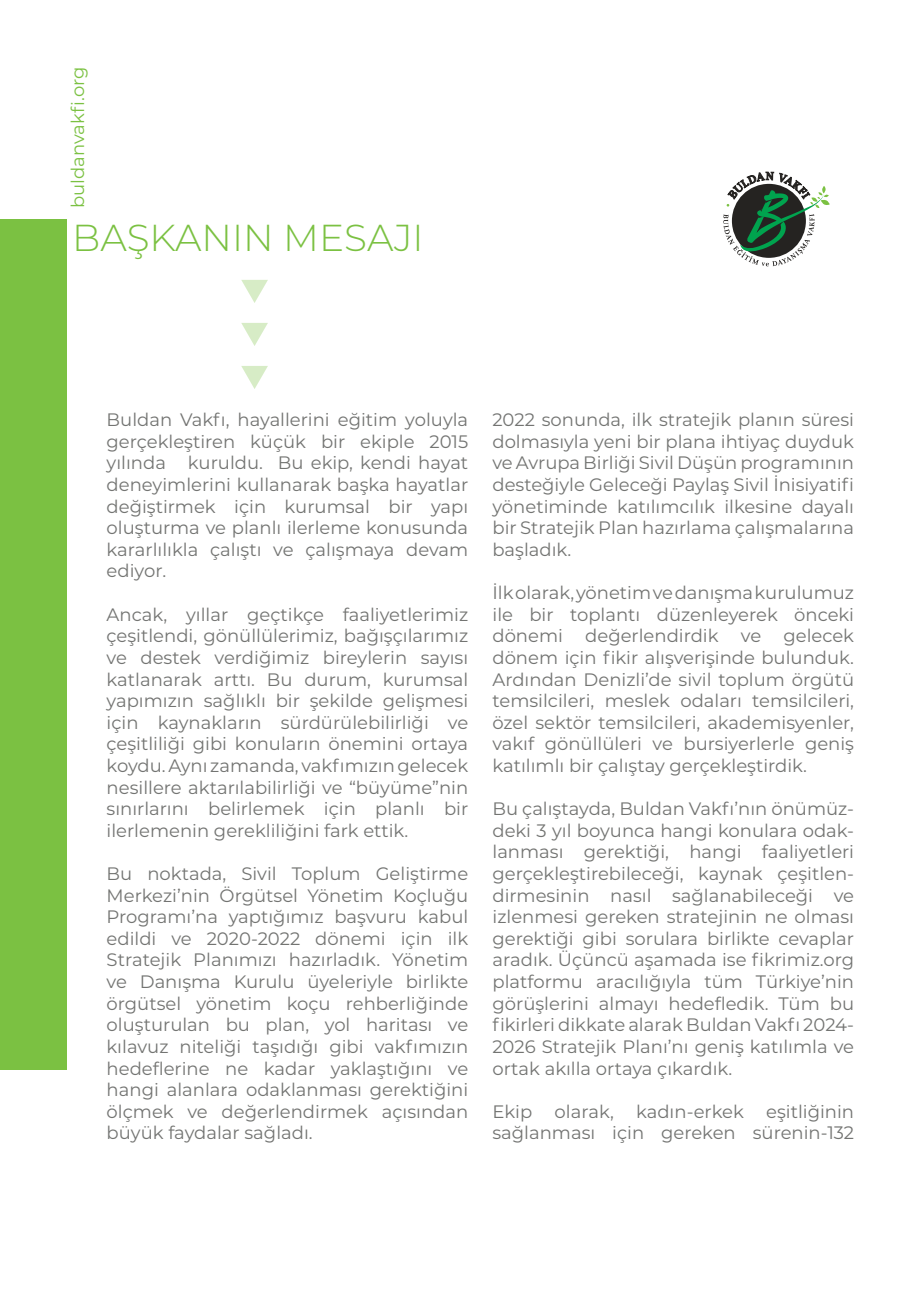
<style>
.page{position:relative;width:919px;height:1289px;background:#fff}
.page>*{position:absolute;margin:0;border:0;box-sizing:border-box;transform-origin:0 0}
.t1{font:300 37.5px "Montserrat";color:#7bc142}
.t2{font:18px/21.6px "Montserrat";color:#737472;text-align:justify}
.t3{font:18px "Montserrat";color:#7bc142}
</style>
<div class="page">
<div style="left:0;top:219px;width:67px;height:850px;background:#7bc142"></div>
<svg style="left:241px;top:280px;width:27px;height:23px"></svg>
<svg style="left:241px;top:323px;width:27px;height:23px"></svg>
<svg style="left:241px;top:366px;width:27px;height:23px"></svg>
<svg style="left:723px;top:171px;width:106px;height:95px"></svg>
<p class="t3" style="left:65px;top:208px;width:143px;rotate:-90deg">buldanvakfi.org</p>
<h1 class="t1" style="left:72px;top:212px;width:353px">BAŞKANIN MESAJI</h1>
<p class="t2" style="left:107px;top:408px;width:363px">Buldan Vakfı, hayallerini eğitim yoluyla gerçekleştiren küçük bir ekiple 2015 yılında kuruldu. Bu ekip, kendi hayat deneyimlerini kullanarak başka hayatlar değiştirmek için kurumsal bir yapı oluşturma ve planlı ilerleme konusunda kararlılıkla çalıştı ve çalışmaya devam ediyor.</p>
<p class="t2" style="left:107px;top:603px;width:363px">Ancak, yıllar geçtikçe faaliyetlerimiz çeşitlendi, gönüllülerimiz, bağışçılarımız ve destek verdiğimiz bireylerin sayısı katlanarak arttı. Bu durum, kurumsal yapımızın sağlıklı bir şekilde gelişmesi için kaynakların sürdürülebilirliği ve çeşitliliği gibi konuların önemini ortaya koydu. Aynı zamanda, vakfımızın gelecek nesillere aktarılabilirliği ve “büyüme”nin sınırlarını belirlemek için planlı bir ilerlemenin gerekliliğini fark ettik.</p>
<p class="t2" style="left:107px;top:862px;width:363px">Bu noktada, Sivil Toplum Geliştirme Merkezi’nin Örgütsel Yönetim Koçluğu Programı’na yaptığımız başvuru kabul edildi ve 2020-2022 dönemi için ilk Stratejik Planımızı hazırladık. Yönetim ve Danışma Kurulu üyeleriyle birlikte örgütsel yönetim koçu rehberliğinde oluşturulan bu plan, yol haritası ve kılavuz niteliği taşıdığı gibi vakfımızın hedeflerine ne kadar yaklaştığını ve hangi alanlara odaklanması gerektiğini ölçmek ve değerlendirmek açısından büyük faydalar sağladı.</p>
<p class="t2" style="left:492px;top:408px;width:363px">2022 sonunda, ilk stratejik planın süresi dolmasıyla yeni bir plana ihtiyaç duyduk ve Avrupa Birliği Sivil Düşün programının desteğiyle Geleceği Paylaş Sivil İnisiyatifi yönetiminde katılımcılık ilkesine dayalı bir Stratejik Plan hazırlama çalışmalarına başladık.</p>
<p class="t2" style="left:492px;top:581px;width:363px">İlk olarak, yönetim ve danışma kurulumuz ile bir toplantı düzenleyerek önceki dönemi değerlendirdik ve gelecek dönem için fikir alışverişinde bulunduk.<br>Ardından Denizli’de sivil toplum örgütü temsilcileri, meslek odaları temsilcileri, özel sektör temsilcileri, akademisyenler, vakıf gönüllüleri ve bursiyerlerle geniş katılımlı bir çalıştay gerçekleştirdik.</p>
<p class="t2" style="left:492px;top:797px;width:363px">Bu çalıştayda, Buldan Vakfı’nın önümüz&shy;deki 3 yıl boyunca hangi konulara odak&shy;lanması gerektiği, hangi faaliyetleri gerçekleştirebileceği, kaynak çeşitlen&shy;dirmesinin nasıl sağlanabileceği ve izlenmesi gereken stratejinin ne olması gerektiği gibi sorulara birlikte cevaplar aradık. Üçüncü aşamada ise fikrimiz.org platformu aracılığıyla tüm Türkiye’nin görüşlerini almayı hedefledik. Tüm bu fikirleri dikkate alarak Buldan Vakfı 2024- 2026 Stratejik Planı’nı geniş katılımla ve ortak akılla ortaya çıkardık.</p>
<p class="t2" style="left:492px;top:1099px;width:363px">Ekip olarak, kadın-erkek eşitliğinin sağlanması için gereken sürenin-132</p>
</div>
